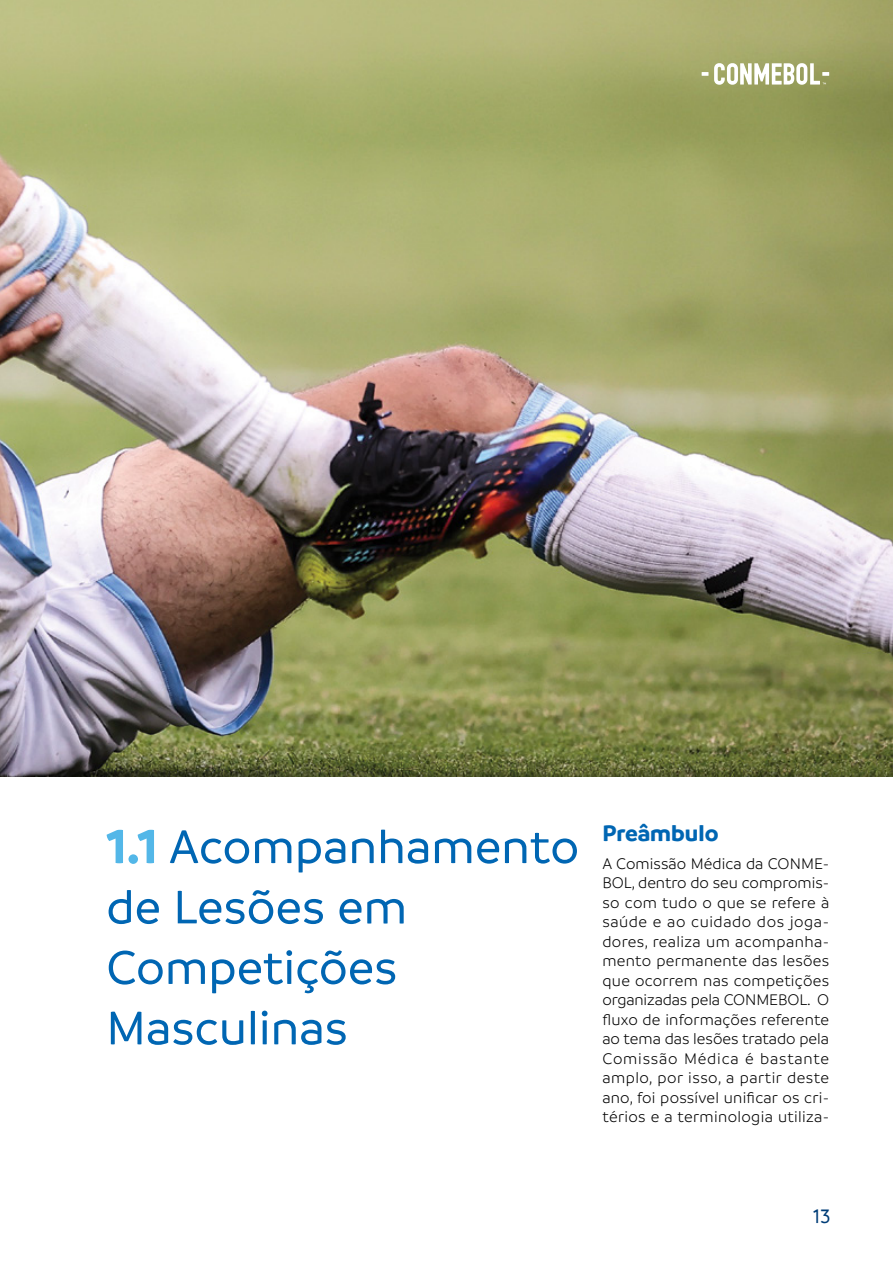
<style>
.page{position:relative;width:893px;height:1263px;background:#fff}
.page>*{position:absolute;margin:0;border:0;box-sizing:border-box;transform-origin:0 0}
.t1{font:500 50.4px/60.4px "Branding SF";color:#0066b3}
.t2{font:700 24px "Branding SF";color:#0066b3}
.t3{font:500 21px "Branding SF";color:#003d77}
.t4{font:300 16.5px/19.5px "Branding SF";letter-spacing:.02em;color:#000;text-align:justify}
.s1{font-weight:700;color:#53b7e8}
</style>
<div class="page">
<img style="left:0;top:0;width:893px;height:777px">
<svg style="left:702px;top:72px;width:6px;height:4px"></svg>
<svg style="left:714px;top:63px;width:115px;height:22px"></svg>
<h1 class="t1" style="left:106px;top:817px;width:474px"><span class="s1">1.1</span> Acompanhamento de Lesões em<br>Competições<br>Masculinas</h1>
<h2 class="t2" style="left:602px;top:820px;width:118px">Preâmbulo</h2>
<p class="t4" style="left:602px;top:854px;width:228px">A Comissão Médica da CONME-BOL, dentro do seu compromis&shy;so com tudo o que se refere à saúde e ao cuidado dos joga&shy;dores, realiza um acompanha&shy;mento permanente das lesões que ocorrem nas competições organizadas pela CONMEBOL. O fluxo de informações referente ao tema das lesões tratado pela Comissão Médica é bastante amplo, por isso, a partir deste ano, foi possível unificar os cri&shy;térios e a terminologia utiliza-</p>
<p class="t3" style="left:813px;top:1205px;width:19px">13</p>
</div>
